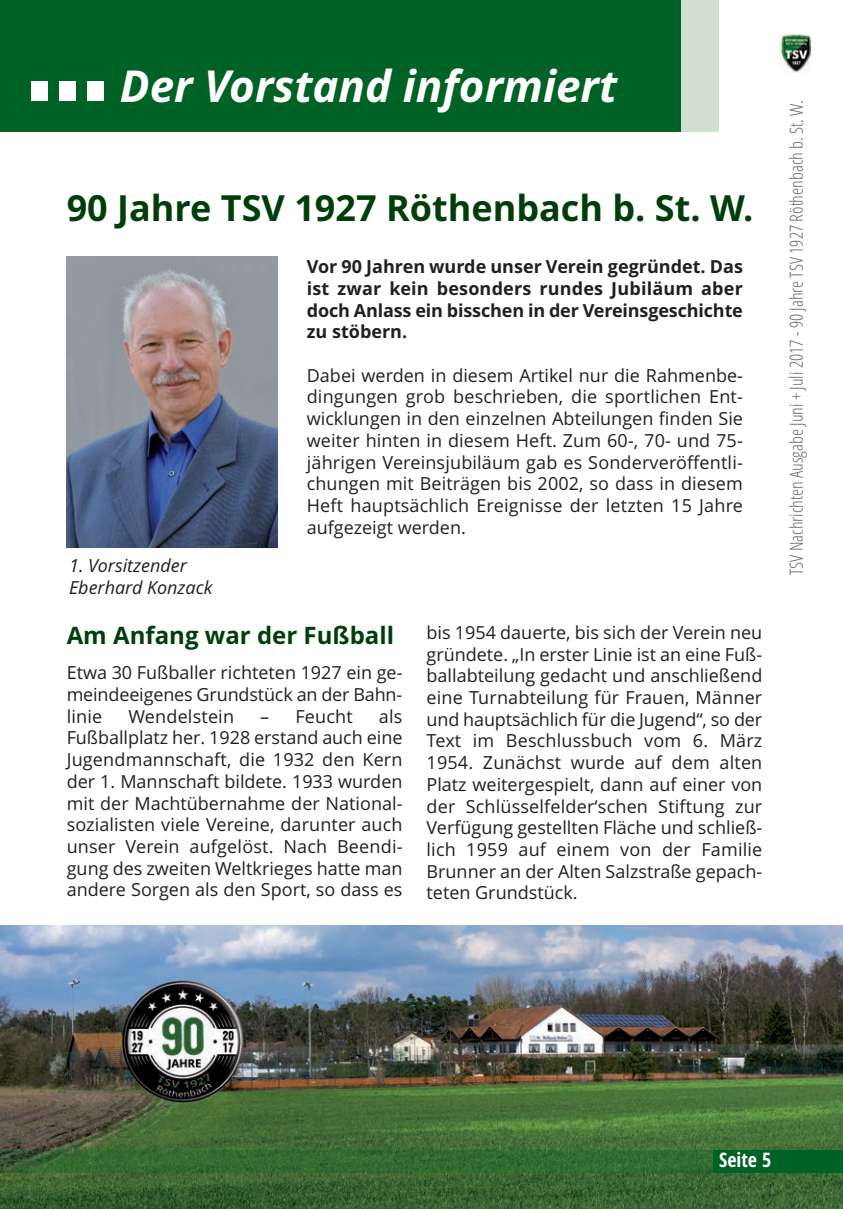
<style>
.page{position:relative;width:843px;height:1209px;background:#fff}
.page>*{position:absolute;margin:0;border:0;box-sizing:border-box;transform-origin:0 0}
.t1{font:italic 700 44px "Open Sans";color:#fff}
.t2{font:700 36px "Open Sans";color:#003e0a}
.t3{font:700 24px "Open Sans";color:#003e0a}
.t4{font:700 condensed 20px "Open Sans";color:#fff}
.t5{font:18px/21.8px "Open Sans";color:#231f20;text-align:justify}
.t6{font:700 18px/21.8px "Open Sans";letter-spacing:-.01em;color:#231f20;text-align:justify}
.t7{font:300 condensed 18px "Open Sans";color:rgb(35 31 32/.69)}
.t8{font:italic 18px/21.8px "Open Sans";color:#231f20}
</style>
<div class="page">
<img style="left:0;top:925px;width:842px;height:284px">
<div style="left:713px;top:1150px;width:129px;height:22px;background:#006224"></div>
<img style="left:779px;top:35px;width:33px;height:37px">
<div style="left:0;top:1150px;width:713px;height:22px;background:#006224;opacity:.27"></div>
<div style="left:678px;top:0;width:40px;height:132px;background:#d0dfd0"></div>
<div style="left:0;top:0;width:680px;height:132px;background:#006224"></div>
<div style="left:87px;top:81px;width:17px;height:19px;background:#fff"></div>
<div style="left:59px;top:81px;width:17px;height:19px;background:#fff"></div>
<div style="left:32px;top:81px;width:16px;height:19px;background:#fff"></div>
<img style="left:67px;top:256px;width:211px;height:291px">
<h1 class="t1" style="left:120px;top:61px;width:499px">Der Vorstand informiert</h1>
<h2 class="t2" style="left:67px;top:188px;width:688px">90 Jahre TSV 1927 Röthenbach b. St. W.</h2>
<p class="t8" style="left:69px;top:555px;width:145px">1. Vorsitzender<br>Eberhard Konzack</p>
<p class="t6" style="left:307px;top:256px;width:437px">Vor 90 Jahren wurde unser Verein gegründet. Das ist zwar kein besonders rundes Jubiläum aber doch Anlass ein bisschen in der Vereinsgeschichte zu stöbern.</p>
<p class="t5" style="left:307px;top:365px;width:437px">Dabei werden in diesem Artikel nur die Rahmenbe&shy;dingungen grob beschrieben, die sportlichen Ent&shy;wicklungen in den einzelnen Abteilungen finden Sie weiter hinten in diesem Heft. Zum 60-, 70- und 75- jährigen Vereinsjubiläum gab es Sonderveröffentli&shy;chungen mit Beiträgen bis 2002, so dass in diesem Heft hauptsächlich Ereignisse der letzten 15 Jahre aufgezeigt werden.</p>
<h3 class="t3" style="left:67px;top:621px;width:329px">Am Anfang war der Fußball</h3>
<p class="t5" style="left:67px;top:662px;width:337px">Etwa 30 Fußballer richteten 1927 ein ge&shy;meindeeigenes Grundstück an der Bahn&shy;linie</p>
<p class="t5" style="left:67px;top:705px;width:337px;text-indent:312px">als Fußballplatz her. 1928 erstand auch eine Jugendmannschaft, die 1932 den Kern der 1. Mannschaft bildete. 1933 wurden mit der Machtübernahme der National&shy;sozialisten viele Vereine, darunter auch unser Verein aufgelöst. Nach Beendi&shy;gung des zweiten Weltkrieges hatte man andere Sorgen als den Sport, so dass es</p>
<p class="t5" style="left:128px;top:705px;width:107px">Wendelstein</p>
<p class="t5" style="left:260px;top:705px;width:94px">– Feucht</p>
<p class="t5" style="left:426px;top:622px;width:337px">bis 1954 dauerte, bis sich der Verein neu gründete. „In erster Linie ist an eine Fuß&shy;ballabteilung gedacht und anschließend eine Turnabteilung für Frauen, Männer und hauptsächlich für die Jugend“, so der Text im Beschlussbuch vom 6. März 1954. Zunächst wurde auf dem alten Platz weitergespielt, dann auf einer von der Schlüsselfelder‘schen Stiftung zur Verfügung gestellten Fläche und schließ&shy;lich 1959 auf einem von der Familie Brunner an der Alten Salzstraße gepach&shy;teten Grundstück.</p>
<p class="t7" style="left:785px;top:575px;width:476px;rotate:-90deg">TSV Nachrichten Ausgabe Juni + Juli 2017 - 90 Jahre TSV 1927 Röthenbach b. St. W.</p>
<p class="t4" style="left:719px;top:1149px;width:54px">Seite 5</p>
</div>
